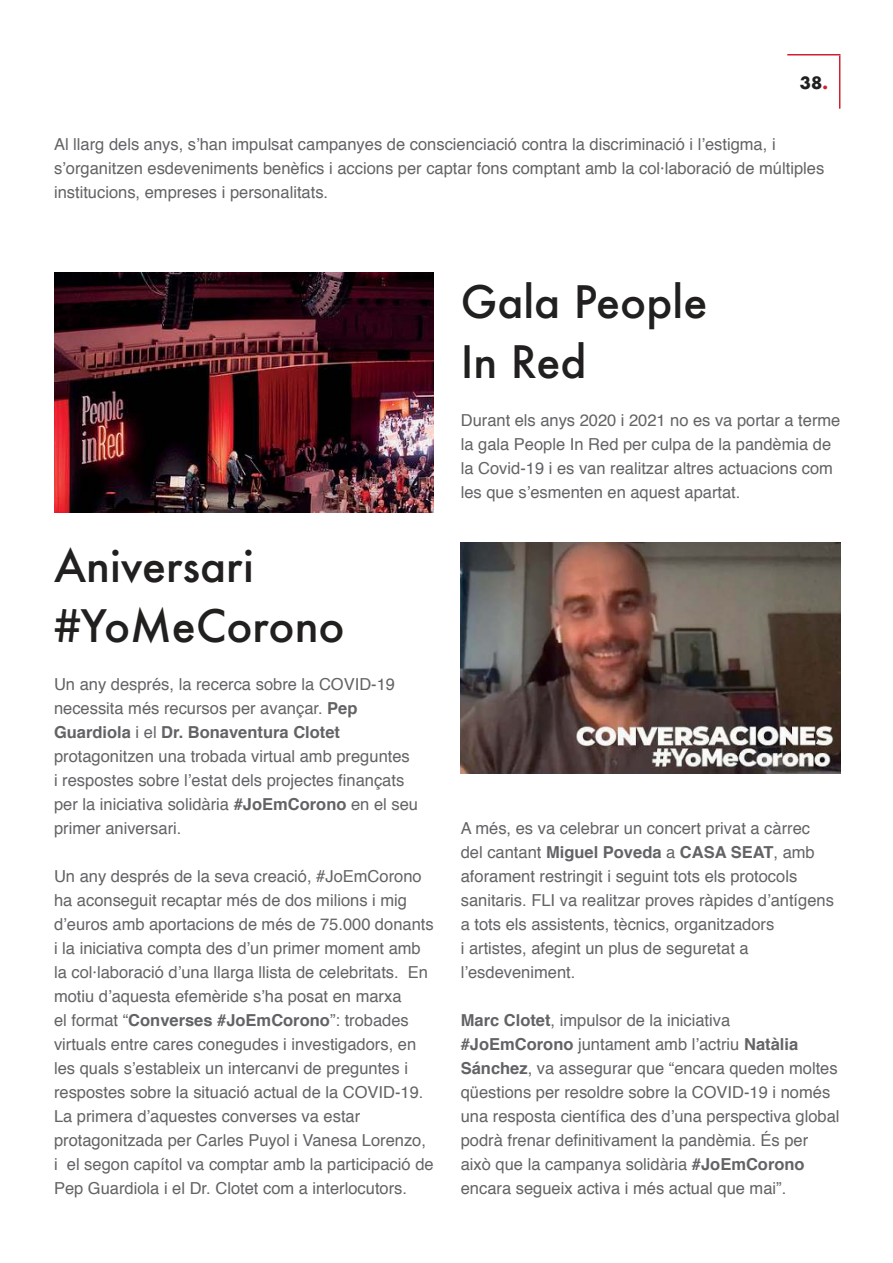
<style>
.page{position:relative;width:893px;height:1263px;background:#fff}
.page>*{position:absolute;margin:0;border:0;box-sizing:border-box;transform-origin:0 0}
.t1{font:500 43.5px/60px "Futura";color:#221f1f}
.t2{font:16.5px/24px "Helvetica";color:#626366}
.t3{font:700 16.5px "Futura";color:#221f1f}
.s1{color:#d01f2e}
.s2{font-weight:700}
</style>
<div class="page">
<hr style="left:839px;top:56px;width:1px;height:53px;background:#d01f2e">
<hr style="left:787px;top:54px;width:53px;height:2px;background:#d01f2e">
<img style="left:54px;top:272px;width:380px;height:240px">
<img style="left:461px;top:542px;width:379px;height:232px">
<p class="t3" style="left:800px;top:72px;width:30px">38<span class="s1">.</span></p>
<p class="t2" style="left:54px;top:133px;width:772px">Al llarg dels anys, s’han impulsat campanyes de conscienciació contra la discriminació i l’estigma, i s’organitzen esdeveniments benèfics i accions per captar fons comptant amb la col·laboració de múltiples institucions, empreses i personalitats.</p>
<h1 class="t1" style="left:54px;top:539px;width:292px">Aniversari #YoMeCorono</h1>
<p class="t2" style="left:54px;top:673px;width:366px">Un any després, la recerca sobre la COVID-19 necessita més recursos per avançar. <span class="s2">Pep Guardiola</span> i el <span class="s2">Dr. Bonaventura Clotet </span>protagonitzen una trobada virtual amb preguntes<br>i respostes sobre l’estat dels projectes finançats per la iniciativa solidària <span class="s2">#JoEmCorono</span> en el seu primer aniversari.</p>
<p class="t2" style="left:54px;top:865px;width:381px">Un any després de la seva creació, #JoEmCorono ha aconseguit recaptar més de dos milions i mig d’euros amb aportacions de més de 75.000 donants i la iniciativa compta des d’un primer moment amb la col·laboració d’una llarga llista de celebritats. En motiu d’aquesta efemèride s’ha posat en marxa<br>el format “<span class="s2">Converses #JoEmCorono</span>”: trobades virtuals entre cares conegudes i investigadors, en les quals s’estableix un intercanvi de preguntes i respostes sobre la situació actual de la COVID-19.<br>La primera d’aquestes converses va estar protagonitzada per Carles Puyol i Vanesa Lorenzo, i el segon capítol va comptar amb la participació de Pep Guardiola i el Dr. Clotet com a interlocutors.</p>
<h1 class="t1" style="left:461px;top:275px;width:248px">Gala People<br>In Red</h1>
<p class="t2" style="left:461px;top:409px;width:381px">Durant els anys 2020 i 2021 no es va portar a terme la gala People In Red per culpa de la pandèmia de la Covid-19 i es van realitzar altres actuacions com les que s’esmenten en aquest apartat.</p>
<p class="t2" style="left:461px;top:817px;width:375px">A més, es va celebrar un concert privat a càrrec del cantant <span class="s2">Miguel Poveda</span> a <span class="s2">CASA SEAT</span>, amb aforament restringit i seguint tots els protocols sanitaris. FLI va realitzar proves ràpides d’antígens a tots els assistents, tècnics, organitzadors<br>i artistes, afegint un plus de seguretat a l’esdeveniment.</p>
<p class="t2" style="left:461px;top:1009px;width:380px"><span class="s2">Marc Clotet</span>, impulsor de la iniciativa <span class="s2">#JoEmCorono</span> juntament amb l’actriu <span class="s2">Natàlia Sánchez</span>, va assegurar que “encara queden moltes qüestions per resoldre sobre la COVID-19 i només una resposta científica des d’una perspectiva global podrà frenar definitivament la pandèmia. És per això que la campanya solidària <span class="s2">#JoEmCorono </span>encara segueix activa i més actual que mai”.</p>
</div>
